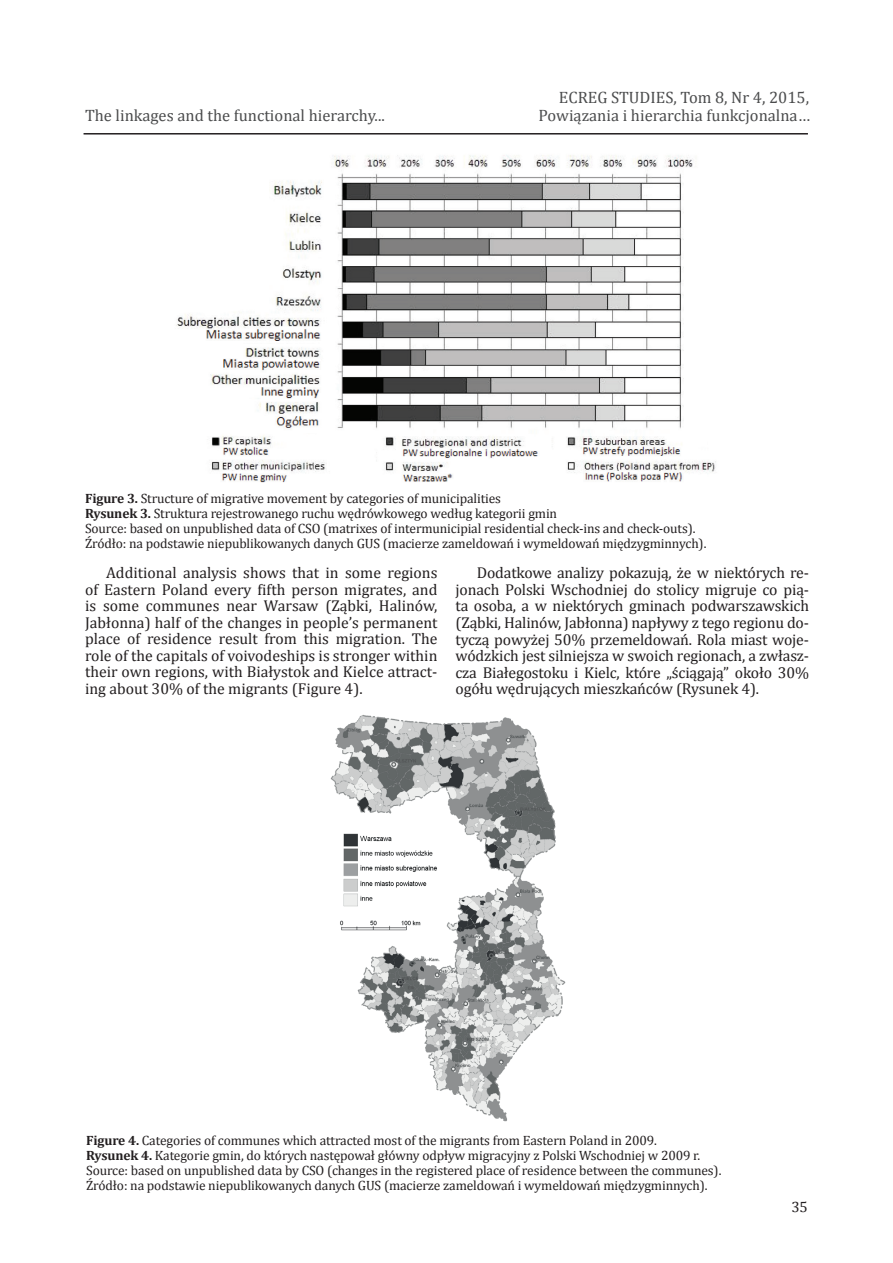
<style>
.page{position:relative;width:893px;height:1263px;background:#fff}
.page>*{position:absolute;margin:0;border:0;box-sizing:border-box;transform-origin:0 0}
.t1{font:16.5px "Cambria";color:#4b4c4d}
.t2{font:15.75px/16.5px "Cambria";letter-spacing:-.01em;color:#231f20;text-align:justify}
.t3{font:15px "Cambria";color:#231f20}
.t4{font:13.5px/15px "Cambria";letter-spacing:-.01em;color:#231f20}
.s1{font-weight:700}
</style>
<div class="page">
<hr style="left:84px;top:133px;width:724px;height:2px;background:#231f20">
<img style="left:176px;top:155px;width:540px;height:328px">
<img style="left:330px;top:715px;width:236px;height:407px">
<p class="t1" style="left:559px;top:88px;width:252px">ECREG STUDIES, Tom 8, Nr 4, 2015,</p>
<p class="t1" style="left:85px;top:106px;width:301px">The linkages and the functional hierarchy...</p>
<p class="t1" style="left:539px;top:106px;width:273px">Powiązania i hierarchia funkcjonalna…</p>
<p class="t4" style="left:85px;top:491px;width:623px"><span class="s1">Figure 3.</span> Structure of migrative movement by categories of municipalities<br><span class="s1">Rysunek 3.</span> Struktura rejestrowanego ruchu wędrówkowego według kategorii gmin<br>Source: based on unpublished data of CSO (matrixes of intermunicipial residential check-ins and check-outs).<br>Źródło: na podstawie niepublikowanych danych GUS (macierze zameldowań i wymeldowań międzygminnych).</p>
<p class="t2" style="left:85px;top:565px;width:354px;text-indent:21px">Additional analysis shows that in some regions of Eastern Poland every fifth person migrates, and is some communes near Warsaw (Ząbki, Halinów, Jabłonna) half of the changes in people’s permanent place of residence result from this migration. The role of the capitals of voivodeships is stronger within their own regions, with Białystok and Kielce attract&shy;ing about 30% of the migrants (Figure 4).</p>
<p class="t2" style="left:455px;top:565px;width:355px;text-indent:21px">Dodatkowe analizy pokazują, że w niektórych re&shy;jonach Polski Wschodniej do stolicy migruje co pią&shy;ta osoba, a w niektórych gminach podwarszawskich (Ząbki, Halinów, Jabłonna) napływy z tego regionu do&shy;tyczą powyżej 50% przemeldowań. Rola miast woje&shy;wódzkich jest silniejsza w swoich regionach, a zwłasz&shy;cza Białegostoku i Kielc, które „ściągają” około 30% ogółu wędrujących mieszkańców (Rysunek 4).</p>
<p class="t4" style="left:86px;top:1132px;width:637px"><span class="s1">Figure 4.</span> Categories of communes which attracted most of the migrants from Eastern Poland in 2009.<br><span class="s1">Rysunek 4.</span> Kategorie gmin, do których następował główny odpływ migracyjny z Polski Wschodniej w 2009 r.<br>Source: based on unpublished data by CSO (changes in the registered place of residence between the communes).<br>Źródło: na podstawie niepublikowanych danych GUS (macierze zameldowań i wymeldowań międzygminnych).</p>
<p class="t3" style="left:791px;top:1198px;width:18px">35</p>
</div>
